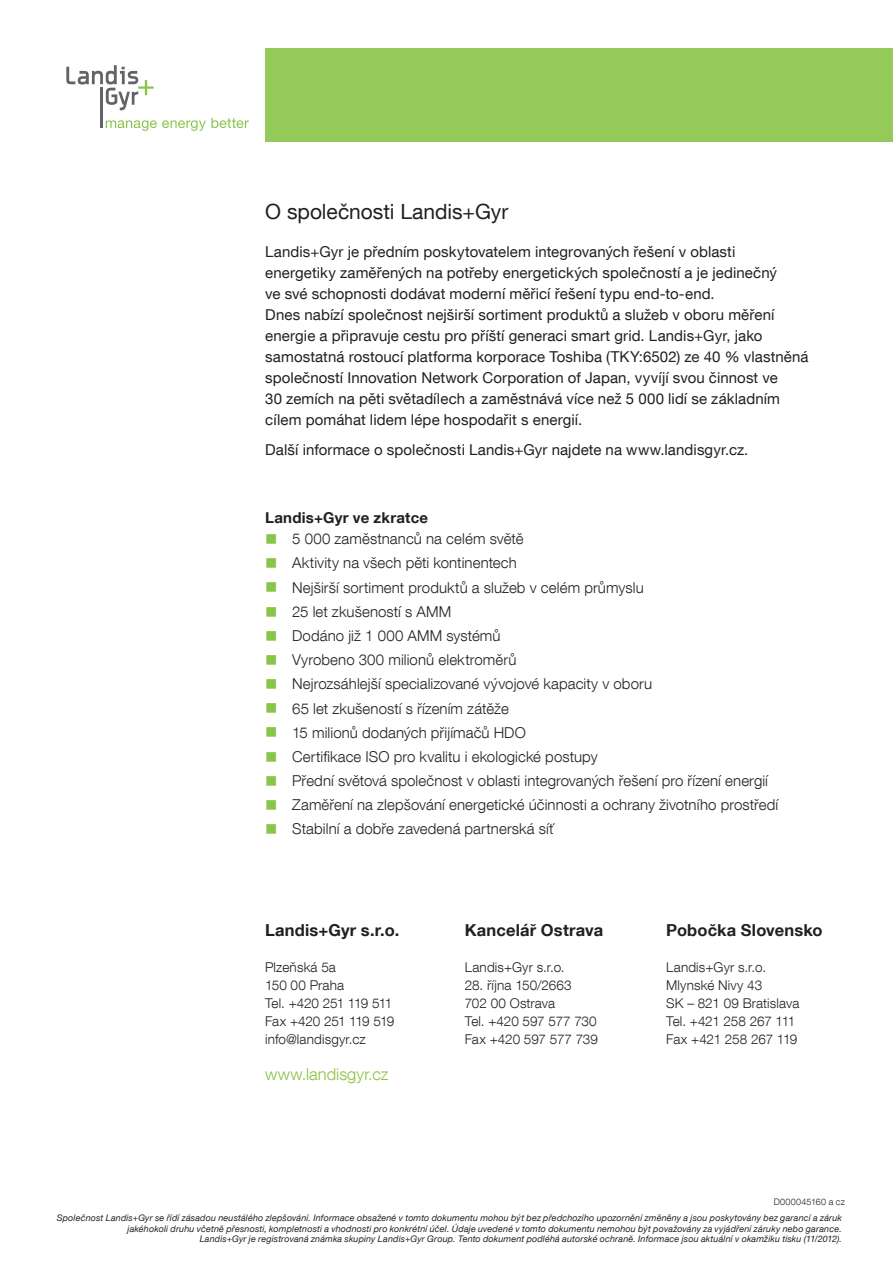
<style>
.page{position:relative;width:893px;height:1263px;background:#fff}
.page>*{position:absolute;margin:0;border:0;box-sizing:border-box;transform-origin:0 0}
.t1{font:21px "Helvetica Neue LT Com";color:#231f20}
.t2{font:700 16.5px "Helvetica Neue LT Com";letter-spacing:.01em;color:#231f20}
.t3{font:300 16.5px "Helvetica Neue LT Com";letter-spacing:.005em;color:#8bc245}
.t4{font:15px/21px "Helvetica Neue LT Com";letter-spacing:.005em;color:#231f20}
.t5{font:300 15px "Helvetica Neue LT Com";letter-spacing:.005em;color:#231f20}
.t6{font:700 15px "Helvetica Neue LT Com";letter-spacing:.015em;color:#231f20}
.t7{font:300 13.5px/18px "Helvetica Neue LT Com";letter-spacing:.005em;color:#231f20}
.t8{font:italic 9px/10.8px "Helvetica Neue LT Com";letter-spacing:.015em;color:#231f20;text-align:right}
.t9{font:300 9px "Helvetica Neue LT Com";letter-spacing:.03em;color:#231f20}
.s1{color:#88c549}
</style>
<div class="page">
<div style="left:265px;top:48px;width:628px;height:94px;background:#93ca5a"></div>
<svg style="left:106px;top:118px;width:143px;height:13px"></svg>
<svg style="left:66px;top:65px;width:88px;height:45px"></svg>
<hr style="left:100px;top:88px;width:3px;height:40px;background:#636366">
<h1 class="t1" style="left:265px;top:199px;width:245px">O společnosti Landis+Gyr</h1>
<p class="t4" style="left:265px;top:241px;width:545px">Landis+Gyr je předním poskytovatelem integrovaných řešení v oblasti energetiky zaměřených na potřeby energetických společností a je jedinečný<br>ve své schopnosti dodávat moderní měřicí řešení typu end-to-end.<br>Dnes nabízí společnost nejširší sortiment produktů a služeb v oboru měření energie a připravuje cestu pro příští generaci smart grid. Landis+Gyr, jako samostatná rostoucí platforma korporace Toshiba (TKY:6502) ze 40 % vlastněná společností Innovation Network Corporation of Japan, vyvíjí svou činnost ve<br>30 zemích na pěti světadílech a zaměstnává více než 5 000 lidí se základním cílem pomáhat lidem lépe hospodařit s energií.</p>
<p class="t4" style="left:265px;top:438px;width:485px">Další informace o společnosti Landis+Gyr najdete na www.landisgyr.cz.</p>
<p class="t6" style="left:265px;top:508px;width:164px">Landis+Gyr ve zkratce</p>
<p class="t5" style="left:265px;top:530px;width:260px"><span class="s1">■</span> 5 000 zaměstnanců na celém světě</p>
<p class="t5" style="left:265px;top:554px;width:253px"><span class="s1">■</span> Aktivity na všech pěti kontinentech</p>
<p class="t5" style="left:265px;top:578px;width:380px"><span class="s1">■</span> Nejširší sortiment produktů a služeb v celém průmyslu</p>
<p class="t5" style="left:265px;top:602px;width:188px"><span class="s1">■</span> 25 let zkušeností s AMM</p>
<p class="t5" style="left:265px;top:626px;width:237px"><span class="s1">■</span> Dodáno již 1 000 AMM systémů</p>
<p class="t5" style="left:265px;top:651px;width:253px"><span class="s1">■</span> Vyrobeno 300 milionů elektroměrů</p>
<p class="t5" style="left:265px;top:675px;width:388px"><span class="s1">■</span> Nejrozsáhlejší specializované vývojové kapacity v oboru</p>
<p class="t5" style="left:265px;top:699px;width:245px"><span class="s1">■</span> 65 let zkušeností s řízením zátěže</p>
<p class="t5" style="left:265px;top:723px;width:262px"><span class="s1">■</span> 15 milionů dodaných přijímačů HDO</p>
<p class="t5" style="left:265px;top:747px;width:334px"><span class="s1">■</span> Certifikace ISO pro kvalitu i ekologické postupy</p>
<p class="t5" style="left:265px;top:771px;width:504px"><span class="s1">■</span> Přední světová společnost v oblasti integrovaných řešení pro řízení energií</p>
<p class="t5" style="left:265px;top:796px;width:514px"><span class="s1">■</span> Zaměření na zlepšování energetické účinnosti a ochrany životního prostředí</p>
<p class="t5" style="left:265px;top:820px;width:290px"><span class="s1">■</span> Stabilní a dobře zavedená partnerská síť</p>
<p class="t2" style="left:265px;top:920px;width:136px">Landis+Gyr s.r.o.</p>
<p class="t7" style="left:265px;top:958px;width:131px">Plzeňská 5a<br>150 00 Praha<br>Tel. +420 251 119 511<br>Fax +420 251 119 519 info@landisgyr.cz</p>
<p class="t3" style="left:265px;top:1064px;width:125px">www.landisgyr.cz</p>
<p class="t2" style="left:465px;top:920px;width:140px">Kancelář Ostrava</p>
<p class="t7" style="left:465px;top:958px;width:101px">Landis+Gyr s.r.o.</p>
<p class="t7" style="left:465px;top:976px;width:135px">28. října 150/2663<br>702 00 Ostrava<br>Tel. +420 597 577 730<br>Fax +420 597 577 739</p>
<p class="t2" style="left:666px;top:920px;width:158px">Pobočka Slovensko</p>
<p class="t7" style="left:666px;top:958px;width:135px">Landis+Gyr s.r.o.<br>Mlynské Nivy 43<br>SK – 821 09 Bratislava<br>Tel. +421 258 267 111<br>Fax +421 258 267 119</p>
<p class="t9" style="left:774px;top:1196px;width:73px">D000045160 a cz</p>
<p class="t8" style="left:57px;top:1212px;width:787px">Společnost Landis+Gyr se řídí zásadou neustálého zlepšování. Informace obsažené v tomto dokumentu mohou být bez předchozího upozornění změněny a jsou poskytovány bez garancí a záruk jakéhokoli druhu včetně přesnosti, kompletnosti a vhodnosti pro konkrétní účel. Údaje uvedené v tomto dokumentu nemohou být považovány za vyjádření záruky nebo garance.<br>Landis+Gyr je registrovaná známka skupiny Landis+Gyr Group. Tento dokument podléhá autorské ochraně. Informace jsou aktuální v okamžiku tisku (11/2012).</p>
</div>
